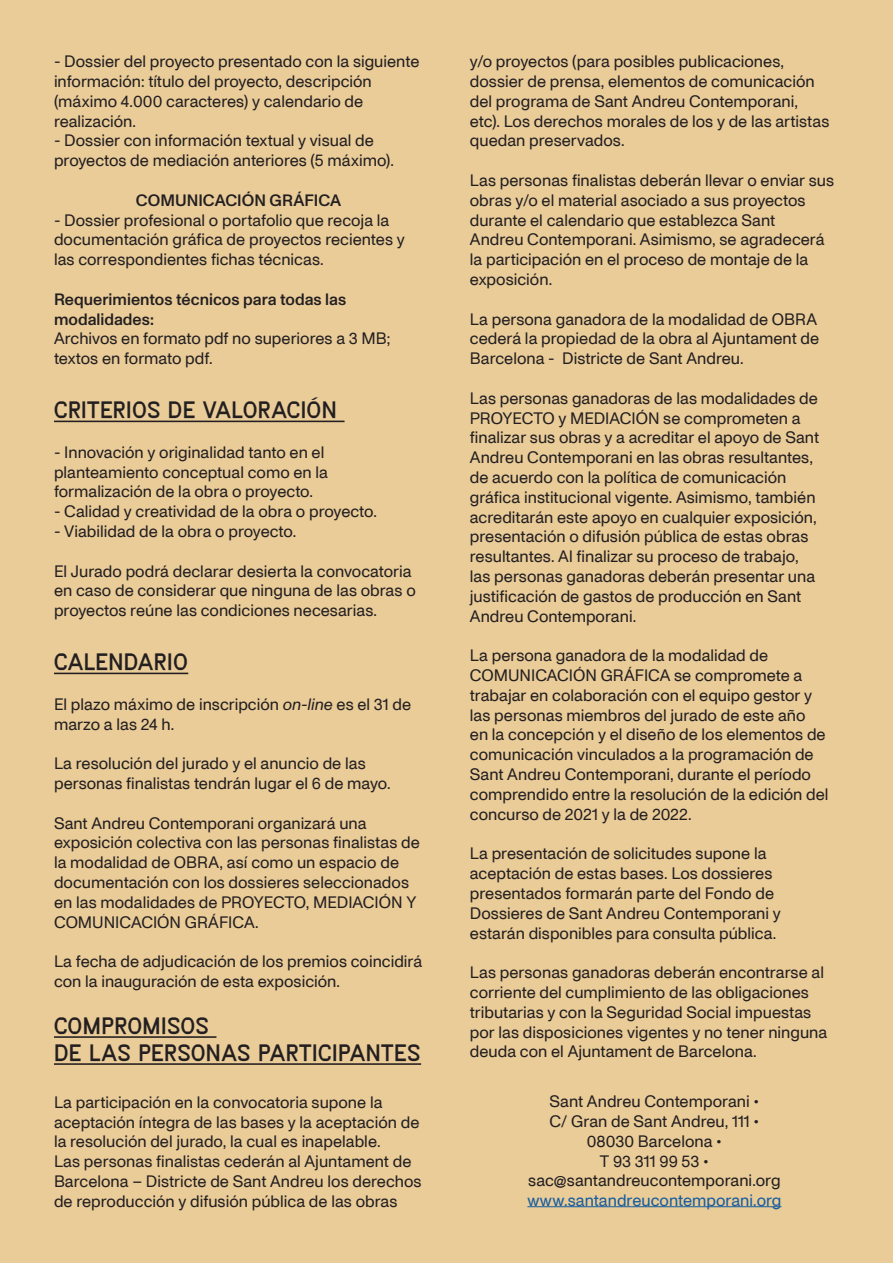
<style>
.page{position:relative;width:893px;height:1263px;background:#eacc99}
.page>*{position:absolute;margin:0;border:0;box-sizing:border-box;transform-origin:0 0}
.t1{font:900 22.5px "MAD Sans Fill";letter-spacing:-.005em;color:#231f20}
.t2{font:16.5px/19.8px "Monument Grotesk";color:#231f20}
.t3{font:500 16.5px/19.8px "Monument Grotesk";color:#231f20}
.t4{font:16.5px "Monument Grotesk";color:#175d9e}
.s1{font-style:italic}
</style>
<div class="page">
<hr style="left:527px;top:1206px;width:254px;height:1px;background:#175d9e">
<hr style="left:54px;top:421px;width:291px;height:1px;background:#231f20">
<hr style="left:54px;top:673px;width:134px;height:1px;background:#231f20">
<hr style="left:54px;top:1036px;width:162px;height:2px;background:#231f20">
<hr style="left:54px;top:1063px;width:367px;height:2px;background:#231f20">
<p class="t2" style="left:54px;top:50px;width:367px">- Dossier del proyecto presentado con la siguiente información: título del proyecto, descripción (máximo 4.000 caracteres) y calendario de realización.</p>
<p class="t2" style="left:54px;top:130px;width:341px">- Dossier con información textual y visual de proyectos de mediación anteriores (5 máximo).</p>
<p class="t3" style="left:136px;top:189px;width:207px">COMUNICACIÓN GRÁFICA</p>
<p class="t2" style="left:54px;top:209px;width:352px">- Dossier profesional o portafolio que recoja la documentación gráfica de proyectos recientes y las correspondientes fichas técnicas.</p>
<p class="t3" style="left:54px;top:288px;width:294px">Requerimientos técnicos para todas las modalidades:</p>
<p class="t2" style="left:54px;top:328px;width:338px">Archivos en formato pdf no superiores a 3 MB; textos en formato pdf.</p>
<p class="t1" style="left:54px;top:397px;width:285px">CRITERIOS DE VALORACIÓN</p>
<p class="t2" style="left:54px;top:441px;width:272px">- Innovación y originalidad tanto en el</p>
<p class="t2" style="left:54px;top:461px;width:276px">planteamiento conceptual como en la</p>
<p class="t2" style="left:54px;top:481px;width:261px">formalización de la obra o proyecto.</p>
<p class="t2" style="left:54px;top:500px;width:325px">- Calidad y creatividad de la obra o proyecto.</p>
<p class="t2" style="left:54px;top:520px;width:244px">- Viabilidad de la obra o proyecto.</p>
<p class="t2" style="left:54px;top:560px;width:363px">El Jurado podrá declarar desierta la convocatoria en caso de considerar que ninguna de las obras o proyectos reúne las condiciones necesarias.</p>
<p class="t1" style="left:54px;top:649px;width:136px">CALENDARIO</p>
<p class="t2" style="left:54px;top:693px;width:359px">El plazo máximo de inscripción <span class="s1">on-line</span> es el 31 de marzo a las 24 h.</p>
<p class="t2" style="left:54px;top:752px;width:338px">La resolución del jurado y el anuncio de las personas finalistas tendrán lugar el 6 de mayo.</p>
<p class="t2" style="left:54px;top:812px;width:367px">Sant Andreu Contemporani organizará una exposición colectiva con las personas finalistas de la modalidad de OBRA, así como un espacio de documentación con los dossieres seleccionados en las modalidades de PROYECTO, MEDIACIÓN Y COMUNICACIÓN GRÁFICA.</p>
<p class="t2" style="left:54px;top:950px;width:370px">La fecha de adjudicación de los premios coincidirá con la inauguración de esta exposición.</p>
<p class="t1" style="left:54px;top:1012px;width:157px">COMPROMISOS</p>
<p class="t1" style="left:54px;top:1039px;width:369px">DE LAS PERSONAS PARTICIPANTES</p>
<p class="t2" style="left:54px;top:1091px;width:367px">La participación en la convocatoria supone la aceptación íntegra de las bases y la aceptación de la resolución del jurado, la cual es inapelable.</p>
<p class="t2" style="left:54px;top:1150px;width:369px">Las personas finalistas cederán al Ajuntament de<br>Barcelona – Districte de Sant Andreu los derechos de reproducción y difusión pública de las obras</p>
<p class="t2" style="left:470px;top:50px;width:361px">y/o proyectos (para posibles publicaciones, dossier de prensa, elementos de comunicación del programa de Sant Andreu Contemporani, etc). Los derechos morales de los y de las artistas quedan preservados.</p>
<p class="t2" style="left:470px;top:169px;width:366px">Las personas finalistas deberán llevar o enviar sus obras y/o el material asociado a sus proyectos durante el calendario que establezca Sant<br>Andreu Contemporani. Asimismo, se agradecerá la participación en el proceso de montaje de la exposición.</p>
<p class="t2" style="left:470px;top:308px;width:351px">La persona ganadora de la modalidad de OBRA cederá la propiedad de la obra al Ajuntament de<br>Barcelona - Districte de Sant Andreu.</p>
<p class="t2" style="left:470px;top:387px;width:351px">Las personas ganadoras de las modalidades de PROYECTO y MEDIACIÓN se comprometen a finalizar sus obras y a acreditar el apoyo de Sant Andreu Contemporani en las obras resultantes, de acuerdo con la política de comunicación gráfica institucional vigente. Asimismo, también acreditarán este apoyo en cualquier exposición, presentación o difusión pública de estas obras resultantes. Al finalizar su proceso de trabajo, las personas ganadoras deberán presentar una justificación de gastos de producción en Sant Andreu Contemporani.</p>
<p class="t2" style="left:470px;top:644px;width:360px">La persona ganadora de la modalidad de COMUNICACIÓN GRÁFICA se compromete a trabajar en colaboración con el equipo gestor y las personas miembros del jurado de este año<br>en la concepción y el diseño de los elementos de comunicación vinculados a la programación de Sant Andreu Contemporani, durante el período comprendido entre la resolución de la edición del concurso de 2021 y la de 2022.</p>
<p class="t2" style="left:470px;top:842px;width:312px">La presentación de solicitudes supone la aceptación de estas bases. Los dossieres presentados formarán parte del Fondo de Dossieres de Sant Andreu Contemporani y</p>
<p class="t2" style="left:470px;top:922px;width:308px">estarán disponibles para consulta pública.</p>
<p class="t2" style="left:470px;top:961px;width:359px">Las personas ganadoras deberán encontrarse al corriente del cumplimiento de las obligaciones tributarias y con la Seguridad Social impuestas por las disposiciones vigentes y no tener ninguna deuda con el Ajuntament de Barcelona.</p>
<p class="t2" style="left:550px;top:1090px;width:211px">Sant Andreu Contemporani •</p>
<p class="t2" style="left:549px;top:1110px;width:211px">C/ Gran de Sant Andreu, 111 •</p>
<p class="t2" style="left:587px;top:1130px;width:137px">08030 Barcelona •</p>
<p class="t2" style="left:600px;top:1150px;width:111px">T 93 311 99 53 •</p>
<p class="t2" style="left:528px;top:1169px;width:254px">sac@santandreucontemporani.org</p>
<p class="t4" style="left:527px;top:1189px;width:256px">www.santandreucontemporani.org</p>
</div>
